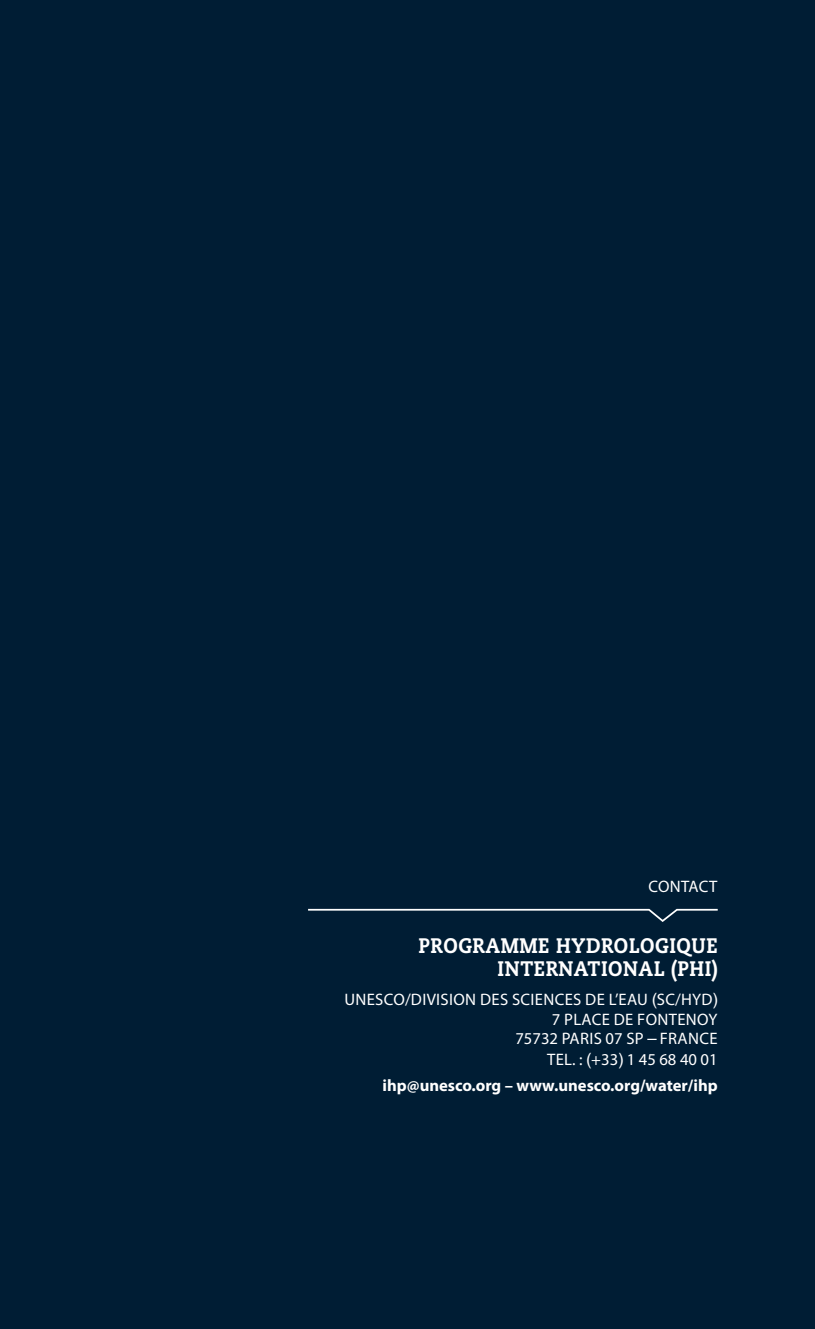
<style>
.page{position:relative;width:815px;height:1329px;background:#fff}
.page>*{position:absolute;margin:0;border:0;box-sizing:border-box;transform-origin:0 0}
.t1{font:800 21px/22.8px "Caecilia LT Std";letter-spacing:.03em;color:#fff;text-align:right;scale:.9 1}
.t2{font:16.62px/19.2px "Myriad Pro";letter-spacing:.02em;color:#fff;text-align:right}
.t3{font:700 16.62px "Myriad Pro";color:#fff}
.t4{font:16.62px "Myriad Pro";color:#fff}
</style>
<div class="page">
<div style="left:0;top:0;width:814px;height:1328px;background:#001d34"></div>
<svg style="left:308px;top:908px;width:410px;height:14px"></svg>
<p class="t2" style="left:648px;top:876px;width:70px">CONTACT</p>
<p class="t1" style="left:418px;top:934px;width:334px">PROGRAMME HYDROLOGIQUE<br>INTERNATIONAL (PHI)</p>
<p class="t2" style="left:344px;top:989px;width:374px">UNESCO/DIVISION DES SCIENCES DE L’EAU (SC/HYD)<br>7 PLACE DE FONTENOY<br>75732 PARIS 07 SP – FRANCE</p>
<p class="t4" style="left:547px;top:1048px;width:172px">TEL. : (+33) 1 45 68 40 01</p>
<p class="t3" style="left:382px;top:1074px;width:336px">ihp@unesco.org – www.unesco.org/water/ihp</p>
</div>
